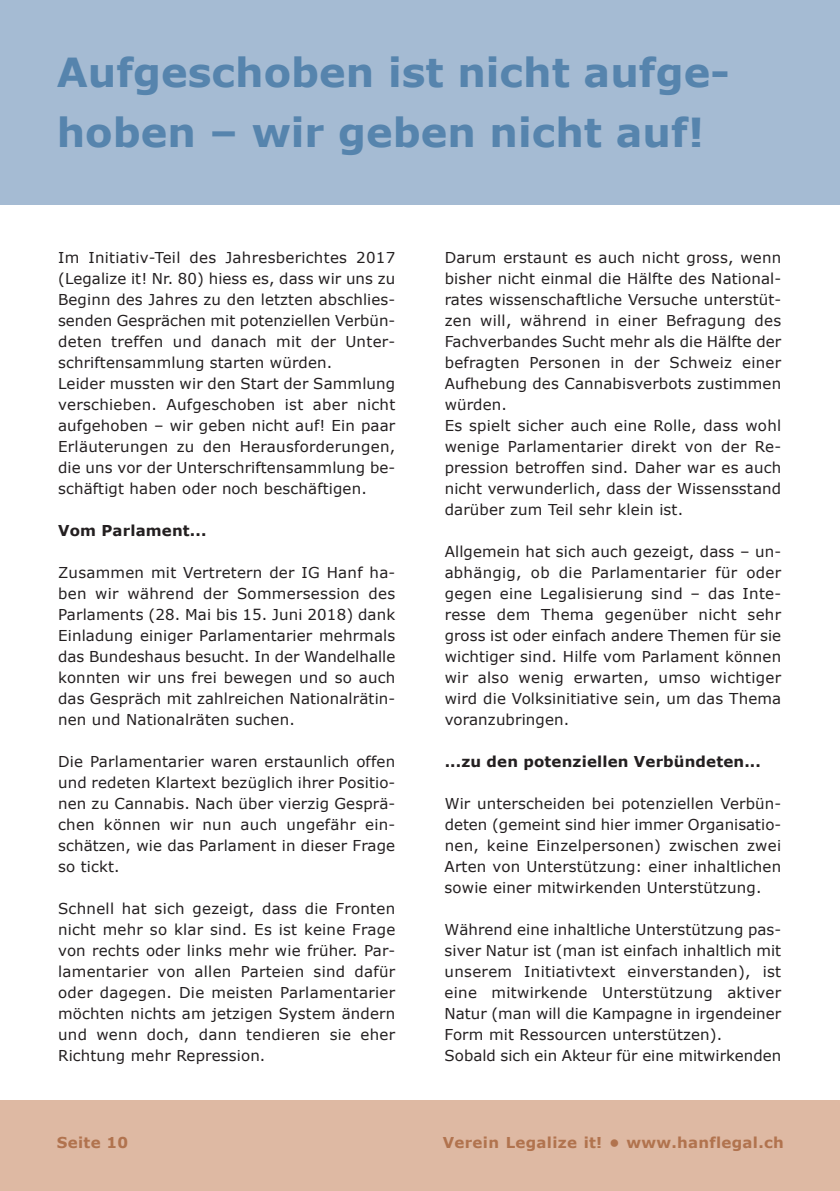
<style>
.page{position:relative;width:840px;height:1191px;background:#fff}
.page>*{position:absolute;margin:0;border:0;box-sizing:border-box;transform-origin:0 0}
.t1{font:700 40px/60px "Verdana";color:#5684ad}
.t2{font:15px/21px "Verdana";letter-spacing:.01em;color:#231f20;text-align:justify}
.t3{font:700 15px "Verdana";letter-spacing:.01em;color:#231f20}
.t4{font:700 15px "Verdana";letter-spacing:.02em;color:#b1734e}
</style>
<div class="page">
<div style="left:0;top:1100px;width:839px;height:91px;background:#deb9a3"></div>
<div style="left:0;top:0;width:839px;height:204px;background:#a5bbd3"></div>
<h1 class="t1" style="left:57px;top:41px;width:674px">Aufgeschoben ist nicht aufge&shy;hoben – wir geben nicht auf!</h1>
<p class="t2" style="left:58px;top:246px;width:338px;text-align:left">Im Initiativ-Teil des Jahresberichtes 2017 (Legalize it! Nr. 80) hiess es, dass wir uns zu Beginn des Jahres zu den letzten abschlies&shy;senden Gesprächen mit potenziellen Verbün&shy;deten treffen und danach mit der Unter&shy;schriftensammlung starten würden.<br>Leider mussten wir den Start der Sammlung verschieben. Aufgeschoben ist aber nicht aufgehoben – wir geben nicht auf! Ein paar Erläuterungen zu den Herausforderungen, die uns vor der Unterschriftensammlung be&shy;schäftigt haben oder noch beschäftigen.</p>
<p class="t3" style="left:58px;top:521px;width:150px">Vom Parlament...</p>
<p class="t2" style="left:58px;top:561px;width:338px">Zusammen mit Vertretern der IG Hanf ha&shy;ben wir während der Sommersession des Parlaments (28. Mai bis 15. Juni 2018) dank Einladung einiger Parlamentarier mehrmals das Bundeshaus besucht. In der Wandelhalle konnten wir uns frei bewegen und so auch das Gespräch mit zahlreichen Nationalrätin&shy;nen und Nationalräten suchen.</p>
<p class="t2" style="left:58px;top:750px;width:338px">Die Parlamentarier waren erstaunlich offen und redeten Klartext bezüglich ihrer Positio&shy;nen zu Cannabis. Nach über vierzig Gesprä&shy;chen können wir nun auch ungefähr ein&shy;schätzen, wie das Parlament in dieser Frage so tickt.</p>
<p class="t2" style="left:58px;top:897px;width:338px">Schnell hat sich gezeigt, dass die Fronten nicht mehr so klar sind. Es ist keine Frage von rechts oder links mehr wie früher. Par&shy;lamentarier von allen Parteien sind dafür oder dagegen. Die meisten Parlamentarier möchten nichts am jetzigen System ändern und wenn doch, dann tendieren sie eher Richtung mehr Repression.</p>
<p class="t2" style="left:444px;top:246px;width:338px;text-align:left">Darum erstaunt es auch nicht gross, wenn bisher nicht einmal die Hälfte des National&shy;rates wissenschaftliche Versuche unterstüt&shy;zen will, während in einer Befragung des Fachverbandes Sucht mehr als die Hälfte der befragten Personen in der Schweiz einer Aufhebung des Cannabisverbots zustimmen würden.<br>Es spielt sicher auch eine Rolle, dass wohl wenige Parlamentarier direkt von der Re&shy;pression betroffen sind. Daher war es auch nicht verwunderlich, dass der Wissensstand darüber zum Teil sehr klein ist.</p>
<p class="t2" style="left:444px;top:540px;width:338px">Allgemein hat sich auch gezeigt, dass – un&shy;abhängig, ob die Parlamentarier für oder gegen eine Legalisierung sind – das Inte&shy;resse dem Thema gegenüber nicht sehr gross ist oder einfach andere Themen für sie wichtiger sind. Hilfe vom Parlament können wir also wenig erwarten, umso wichtiger wird die Volksinitiative sein, um das Thema voranzubringen.</p>
<p class="t3" style="left:444px;top:752px;width:317px">...zu den potenziellen Verbündeten...</p>
<p class="t2" style="left:444px;top:792px;width:338px">Wir unterscheiden bei potenziellen Verbün&shy;deten (gemeint sind hier immer Organisatio&shy;nen, keine Einzelpersonen) zwischen zwei Arten von Unterstützung: einer inhaltlichen sowie einer mitwirkenden Unterstützung.</p>
<p class="t2" style="left:444px;top:918px;width:338px;text-align:left">Während eine inhaltliche Unterstützung pas&shy;siver Natur ist (man ist einfach inhaltlich mit unserem Initiativtext einverstanden), ist eine mitwirkende Unterstützung aktiver Natur (man will die Kampagne in irgendeiner Form mit Ressourcen unterstützen).<br>Sobald sich ein Akteur für eine mitwirkenden</p>
<p class="t4" style="left:57px;top:1132px;width:73px">Seite 10</p>
<p class="t4" style="left:442px;top:1132px;width:342px">Verein Legalize it! • www.hanflegal.ch</p>
</div>
